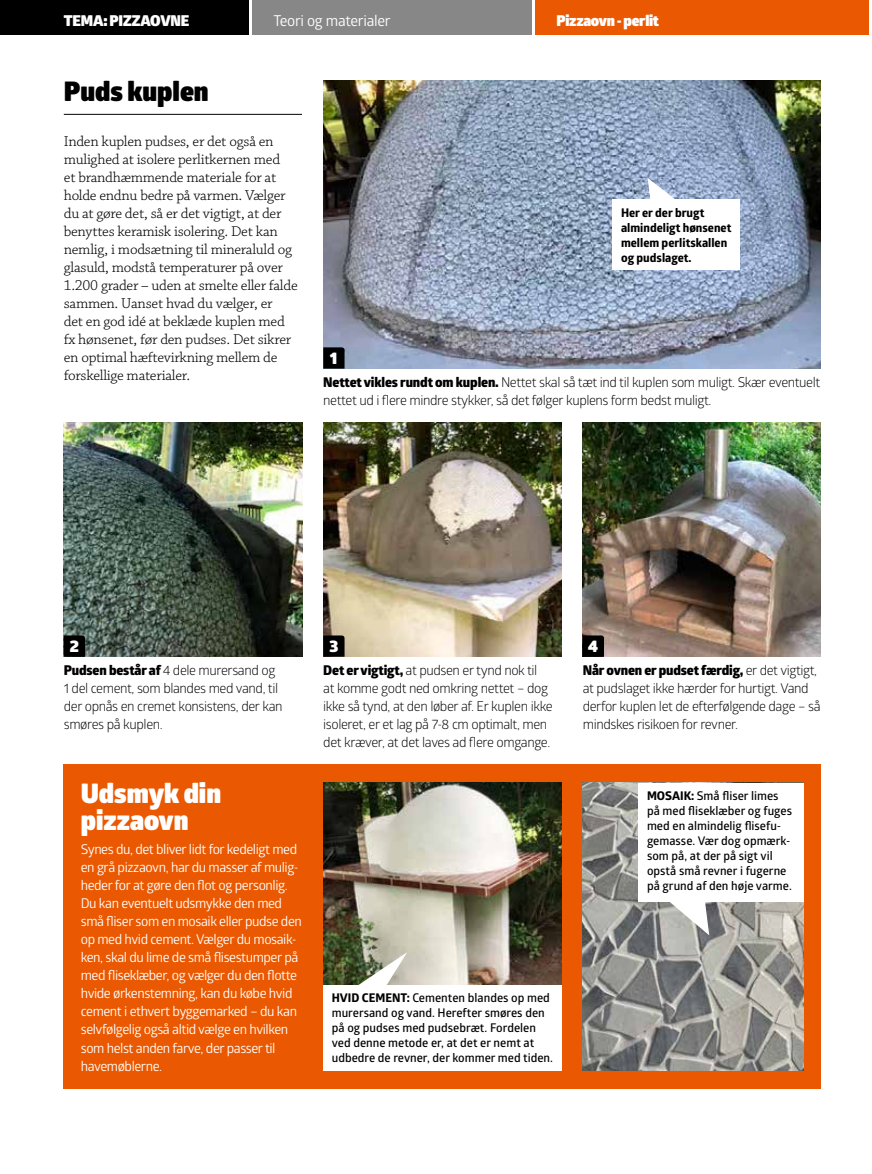
<style>
.page{position:relative;width:872px;height:1174px;background:#fff}
.page>*{position:absolute;margin:0;border:0;box-sizing:border-box;transform-origin:0 0}
.t1{font:900 27px/27px "Glober";color:#fff}
.t2{font:900 27px "Glober";color:#000}
.t3{font:900 16.5px "Glober";color:#fff}
.t4{font:15px/18px "Chaparral Pro Light Capt";letter-spacing:-.02em;color:#000}
.t5{font:900 15px "Glober";letter-spacing:-.02em;color:#fff}
.t6{font:15px "Glober";letter-spacing:-.02em;color:#fff}
.t7{font:13.5px/18px "Glober";letter-spacing:-.03em;color:#000}
.t8{font:13.5px/18px "Glober";letter-spacing:-.035em;color:#fff}
.t9{font:600 12px/15px "Glober";color:#000}
.t10{font:700 12px/15px "Globerx";color:#000}
.s1{font-weight:800}
.s2{font-family:"Globerx";font-weight:700}
</style>
<div class="page">
<div style="left:64px;top:765px;width:757px;height:324px;background:#ea5901"></div>
<img style="left:323px;top:81px;width:498px;height:288px">
<img style="left:323px;top:423px;width:238px;height:234px">
<img style="left:64px;top:423px;width:238px;height:234px">
<img style="left:583px;top:783px;width:221px;height:288px">
<img style="left:323px;top:783px;width:238px;height:202px">
<img style="left:583px;top:423px;width:238px;height:234px">
<svg style="left:323px;top:347px;width:21px;height:22px"></svg>
<svg style="left:323px;top:635px;width:21px;height:22px"></svg>
<svg style="left:64px;top:635px;width:21px;height:22px"></svg>
<svg style="left:583px;top:635px;width:21px;height:22px"></svg>
<svg style="left:647px;top:178px;width:29px;height:21px"></svg>
<div style="left:612px;top:199px;width:128px;height:71px;background:#fff"></div>
<div style="left:0;top:0;width:249px;height:34px;background:#000"></div>
<div style="left:252px;top:0;width:280px;height:34px;background:#868786"></div>
<div style="left:535px;top:0;width:334px;height:34px;background:#ea5901"></div>
<hr style="left:64px;top:114px;width:238px;height:1px;background:#000">
<svg style="left:662px;top:901px;width:47px;height:34px;background:#cdcdca"></svg>
<div style="left:638px;top:783px;width:166px;height:118px;background:#fff"></div>
<svg style="left:350px;top:952px;width:57px;height:33px;background:#9fa492"></svg>
<div style="left:323px;top:985px;width:238px;height:86px;background:#fff"></div>
<p class="t5" style="left:64px;top:9px;width:127px">TEMA: PIZZAOVNE</p>
<p class="t6" style="left:273px;top:10px;width:119px">Teori og materialer</p>
<p class="t5" style="left:556px;top:9px;width:104px">Pizzaovn - perlit</p>
<h1 class="t2" style="left:64px;top:70px;width:146px">Puds kuplen</h1>
<p class="t4" style="left:64px;top:132px;width:235px">Inden kuplen pudses, er det også en mulighed at isolere perlitkernen med<br>et brandhæmmende materiale for at holde endnu bedre på varmen. Vælger du at gøre det, så er det vigtigt, at der benyttes keramisk isolering. Det kan nemlig, i modsætning til mineraluld og glasuld, modstå temperaturer på over 1.200 grader – uden at smelte eller falde sammen. Uanset hvad du vælger, er<br>det en god idé at beklæde kuplen med fx hønsenet, før den pudses. Det sikrer en optimal hæftevirkning mellem de forskellige materialer.</p>
<p class="t3" style="left:330px;top:345px;width:9px">1</p>
<p class="t10" style="left:621px;top:205px;width:112px">Her er der brugt almindeligt hønsenet mellem perlitskallen og pudslaget.</p>
<p class="t7" style="left:323px;top:372px;width:498px"><span class="s1">Nettet vikles rundt om kuplen.</span> Nettet skal så tæt ind til kuplen som muligt. Skær eventuelt nettet ud i flere mindre stykker, så det følger kuplens form bedst muligt.</p>
<p class="t3" style="left:70px;top:633px;width:11px">2</p>
<p class="t3" style="left:329px;top:633px;width:10px">3</p>
<p class="t3" style="left:588px;top:633px;width:11px">4</p>
<p class="t7" style="left:64px;top:660px;width:220px"><span class="s1">Pudsen består af</span> 4 dele murersand og<br>1 del cement, som blandes med vand, til der opnås en cremet konsistens, der kan smøres på kuplen.</p>
<p class="t7" style="left:583px;top:660px;width:239px"><span class="s1">Når ovnen er pudset færdig,</span> er det vigtigt, at pudslaget ikke hærder for hurtigt. Vand derfor kuplen let de efterfølgende dage – så mindskes risikoen for revner.</p>
<p class="t7" style="left:323px;top:660px;width:231px"><span class="s1">Det er vigtigt,</span> at pudsen er tynd nok til<br>at komme godt ned omkring nettet – dog ikke så tynd, at den løber af. Er kuplen ikke isoleret, er et lag på 7-8 cm optimalt, men det kræver, at det laves ad flere omgange.</p>
<h1 class="t1" style="left:81px;top:780px;width:142px">Udsmyk din pizzaovn</h1>
<p class="t9" style="left:647px;top:788px;width:146px"><span class="s2">MOSAIK:</span> Små fliser limes på med fliseklæber og fuges med en almindelig flisefu&shy;gemasse. Vær dog opmærk&shy;som på, at der på sigt vil opstå små revner i fugerne på grund af den høje varme.</p>
<p class="t8" style="left:81px;top:840px;width:222px">Synes du, det bliver lidt for kedeligt med en grå pizzaovn, har du masser af mulig&shy;heder for at gøre den flot og personlig.<br>Du kan eventuelt udsmykke den med små fliser som en mosaik eller pudse den op med hvid cement. Vælger du mosaik&shy;ken, skal du lime de små flisestumper på med fliseklæber, og vælger du den flotte hvide ørkenstemning, kan du købe hvid cement i ethvert byggemarked – du kan selvfølgelig også altid vælge en hvilken som helst anden farve, der passer til havemøblerne.</p>
<p class="t9" style="left:332px;top:990px;width:223px"><span class="s2">HVID CEMENT:</span> Cementen blandes op med murersand og vand. Herefter smøres den på og pudses med pudsebræt. Fordelen ved denne metode er, at det er nemt at udbedre de revner, der kommer med tiden.</p>
</div>
